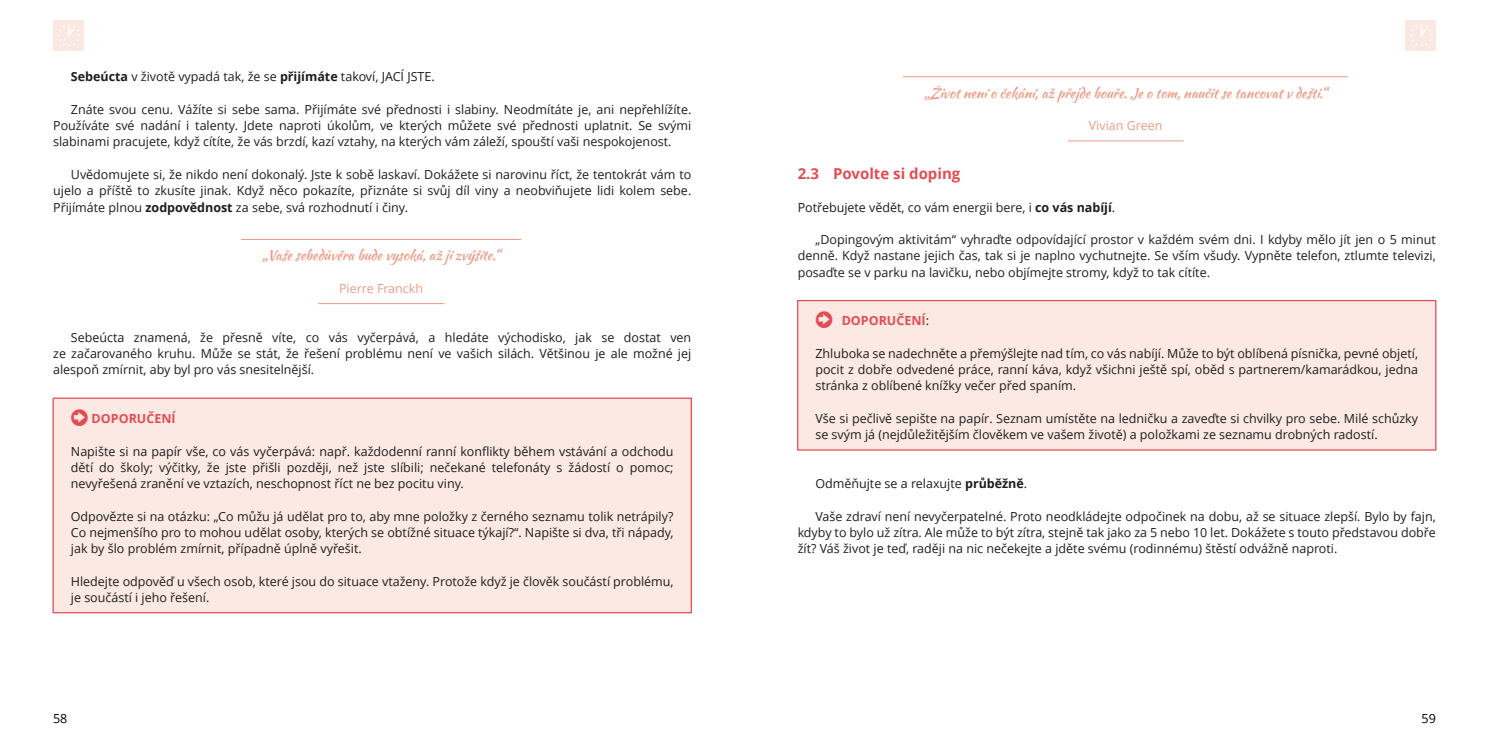
<style>
.page{position:relative;width:1489px;height:745px;background:#fff}
.page>*{position:absolute;margin:0;border:0;box-sizing:border-box;transform-origin:0 0}
.t1{font:700 15px "Open Sans";color:#e14d53}
.t2{font:13.75px "Kaushan Script";color:#ef9b87}
.t3{font:12.5px/16.2px "Open Sans";color:#1d1d1b;text-align:justify}
.t4{font:12.5px "Open Sans";color:#ef9b87}
.t5{font:700 12.5px "Open Sans";color:#e14d53}
.t6{font:12.5px "Open Sans";color:#000}
.s1{font-weight:700}
.s2{font-weight:400;color:#1d1d1b}
</style>
<div class="page">
<div style="left:53px;top:20px;width:30px;height:31px;background:#fbe8e2"></div>
<svg style="left:58px;top:24px;width:22px;height:23px"></svg>
<hr style="left:241px;top:239px;width:280px;height:1px;background:#ef9b87">
<hr style="left:318px;top:303px;width:126px;height:1px;background:#ef9b87">
<div style="left:53px;top:397px;width:639px;height:216px;background:#fce9e3;border:1px solid #e14d53"></div>
<hr style="left:902px;top:76px;width:446px;height:1px;background:#ef9b87">
<hr style="left:1067px;top:140px;width:116px;height:1px;background:#ef9b87">
<div style="left:797px;top:300px;width:639px;height:150px;background:#fce9e3;border:1px solid #e14d53"></div>
<div style="left:1405px;top:20px;width:30px;height:31px;background:#fbe8e2"></div>
<svg style="left:1410px;top:24px;width:22px;height:23px"></svg>
<p class="t3" style="left:71px;top:70px;width:365px"><span class="s1">Sebeúcta</span> v životě vypadá tak, že se <span class="s1">přijímáte</span> takoví, JACÍ JSTE.</p>
<p class="t3" style="left:53px;top:102px;width:639px;text-indent:18px">Znáte svou cenu. Vážíte si sebe sama. Přijímáte své přednosti i slabiny. Neodmítáte je, ani nepřehlížíte.<br>Používáte své nadání i talenty. Jdete naproti úkolům, ve kterých můžete své přednosti uplatnit. Se svými slabinami pracujete, když cítíte, že vás brzdí, kazí vztahy, na kterých vám záleží, spouští vaši nespokojenost.</p>
<p class="t3" style="left:53px;top:167px;width:639px;text-indent:18px">Uvědomujete si, že nikdo není dokonalý. Jste k sobě laskaví. Dokážete si narovinu říct, že tentokrát vám to ujelo a příště to zkusíte jinak. Když něco pokazíte, přiznáte si svůj díl viny a neobviňujete lidi kolem sebe.<br>Přijímáte plnou <span class="s1">zodpovědnost</span> za sebe, svá rozhodnutí i činy.</p>
<p class="t2" style="left:262px;top:245px;width:239px">„Vaše sebedůvěra bude vysoká, až ji zvýšíte.“</p>
<p class="t4" style="left:339px;top:283px;width:86px">Pierre Franckh</p>
<p class="t3" style="left:53px;top:330px;width:639px;text-indent:18px">Sebeúcta znamená, že přesně víte, co vás vyčerpává, a hledáte východisko, jak se dostat ven ze začarovaného kruhu. Může se stát, že řešení problému není ve vašich silách. Většinou je ale možné jej alespoň zmírnit, aby byl pro vás snesitelnější.</p>
<p class="t5" style="left:92px;top:413px;width:85px">DOPORUČENÍ</p>
<p class="t3" style="left:71px;top:444px;width:604px">Napište si na papír vše, co vás vyčerpává: např. každodenní ranní konflikty během vstávání a odchodu dětí do školy; výčitky, že jste přišli později, než jste slíbili; nečekané telefonáty s žádostí o pomoc; nevyřešená zranění ve vztazích, neschopnost říct ne bez pocitu viny.</p>
<p class="t3" style="left:71px;top:509px;width:604px">Odpovězte si na otázku: „Co můžu já udělat pro to, aby mne položky z černého seznamu tolik netrápily?<br>Co nejmenšího pro to mohou udělat osoby, kterých se obtížné situace týkají?“. Napište si dva, tři nápady, jak by šlo problém zmírnit, případně úplně vyřešit.</p>
<p class="t3" style="left:71px;top:574px;width:604px">Hledejte odpověď u všech osob, které jsou do situace vtaženy. Protože když je člověk součástí problému, je součástí i jeho řešení.</p>
<p class="t2" style="left:924px;top:83px;width:404px">„Život není o čekání, až přejde bouře. Je o tom, naučit se tancovat v dešti.“</p>
<p class="t4" style="left:1088px;top:120px;width:75px">Vivian Green</p>
<p class="t1" style="left:797px;top:167px;width:164px">2.3 Povolte si doping</p>
<p class="t3" style="left:797px;top:200px;width:319px">Potřebujete vědět, co vám energii bere, i <span class="s1">co vás nabíjí</span>.</p>
<p class="t3" style="left:797px;top:232px;width:639px;text-indent:18px">„Dopingovým aktivitám“ vyhraďte odpovídající prostor v každém svém dni. I kdyby mělo jít jen o 5 minut denně. Když nastane jejich čas, tak si je naplno vychutnejte. Se vším všudy. Vypněte telefon, ztlumte televizi, posaďte se v parku na lavičku, nebo objímejte stromy, když to tak cítíte.</p>
<p class="t5" style="left:841px;top:315px;width:89px">DOPORUČENÍ<span class="s2">:</span></p>
<p class="t3" style="left:815px;top:346px;width:604px">Zhluboka se nadechněte a přemýšlejte nad tím, co vás nabíjí. Může to být oblíbená písnička, pevné objetí, pocit z dobře odvedené práce, ranní káva, když všichni ještě spí, oběd s partnerem/kamarádkou, jedna stránka z oblíbené knížky večer před spaním.</p>
<p class="t3" style="left:815px;top:411px;width:604px">Vše si pečlivě sepište na papír. Seznam umístěte na ledničku a zaveďte si chvilky pro sebe. Milé schůzky se svým já (nejdůležitějším člověkem ve vašem životě) a položkami ze seznamu drobných radostí.</p>
<p class="t3" style="left:815px;top:476px;width:213px">Odměňujte se a relaxujte <span class="s1">průběžně</span>.</p>
<p class="t3" style="left:797px;top:509px;width:639px;text-indent:18px">Vaše zdraví není nevyčerpatelné. Proto neodkládejte odpočinek na dobu, až se situace zlepší. Bylo by fajn, kdyby to bylo už zítra. Ale může to být zítra, stejně tak jako za 5 nebo 10 let. Dokážete s touto představou dobře žít? Váš život je teď, raději na nic nečekejte a jděte svému (rodinnému) štěstí odvážně naproti.</p>
<p class="t6" style="left:53px;top:713px;width:16px">58</p>
<p class="t6" style="left:1421px;top:713px;width:16px">59</p>
</div>
